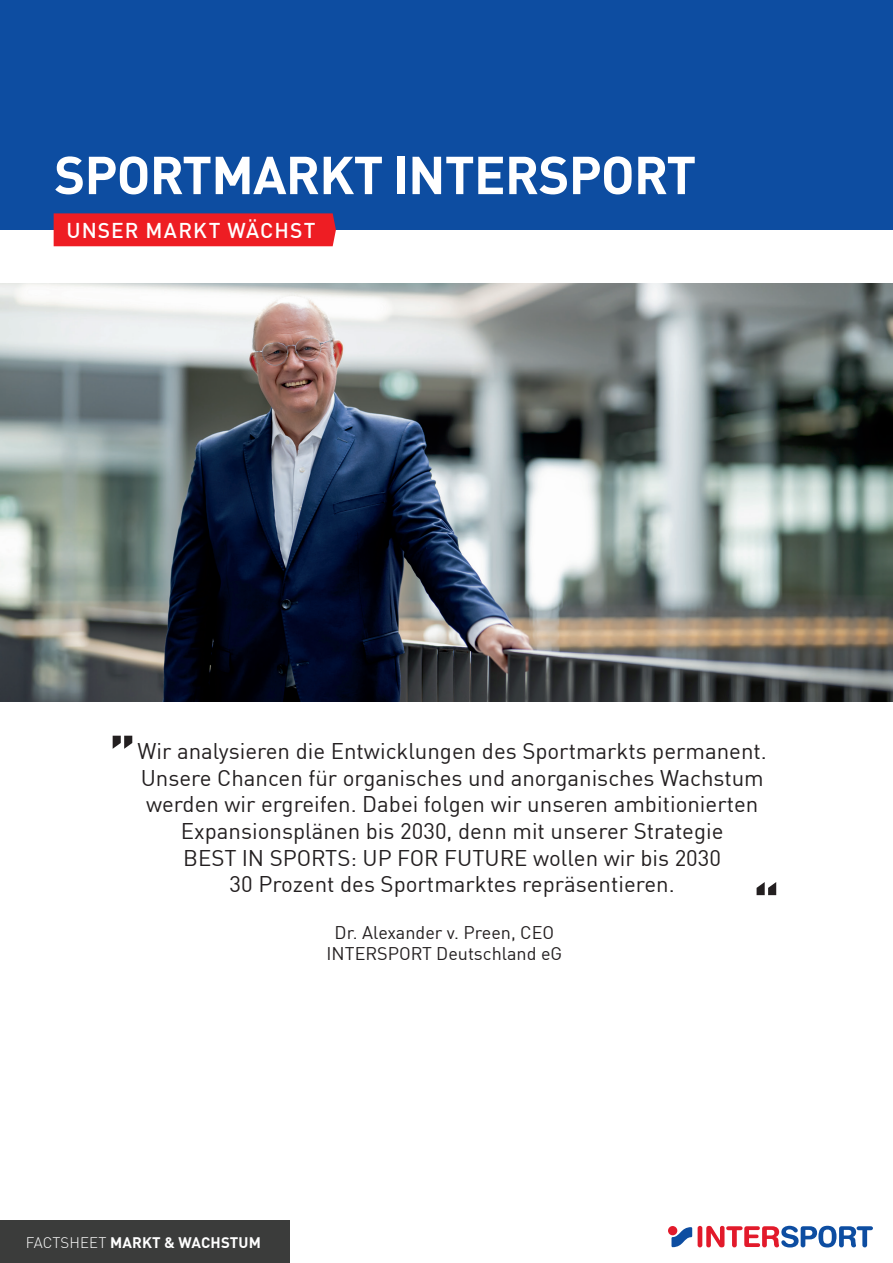
<style>
.page{position:relative;width:893px;height:1263px;background:#fff}
.page>*{position:absolute;margin:0;border:0;box-sizing:border-box;transform-origin:0 0}
.t1{font:700 52.5px "FFDIN Profor IIC";letter-spacing:-.015em;color:#fff}
.t2{font:22.2px/26.7px "FFDIN Profor IIC";color:#231f20;text-align:center}
.t3{font:500 21px "FFDIN Profor IIC";letter-spacing:.05em;color:#fff}
.t4{font:18px/21.6px "FFDIN Profor IIC";color:#231f20;text-align:center}
.t5{font:700 15px "FFDIN Profor IIC";letter-spacing:.01em;color:#fff}
.s1{font-weight:300}
</style>
<div class="page">
<div style="left:0;top:0;width:893px;height:230px;background:#0d4da1"></div>
<div style="left:0;top:1221px;width:289px;height:42px;background:#3b3c3b"></div>
<div style="left:54px;top:213px;width:282px;height:33px;background:#ee1d23"></div>
<hr style="left:698px;top:1226px;width:4px;height:21px;background:#e21a2b;border-radius:2px">
<div style="left:668px;top:1226px;width:9px;height:9px;background:#e21a2b;border-radius:50%"></div>
<svg style="left:706px;top:1226px;width:167px;height:21px"></svg>
<svg style="left:671px;top:1227px;width:21px;height:20px"></svg>
<svg style="left:113px;top:736px;width:19px;height:13px"></svg>
<svg style="left:757px;top:882px;width:19px;height:13px"></svg>
<img style="left:1px;top:284px;width:892px;height:418px">
<h1 class="t1" style="left:54px;top:134px;width:643px">SPORTMARKT INTERSPORT</h1>
<p class="t3" style="left:67px;top:214px;width:250px">UNSER MARKT WÄCHST</p>
<p class="t2" style="left:138px;top:736px;width:631px">Wir analysieren die Entwicklungen des Sportmarkts permanent.<br>Unsere Chancen für organisches und anorganisches Wachstum werden wir ergreifen. Dabei folgen wir unseren ambitionierten Expansionsplänen bis 2030, denn mit unserer Strategie<br>BEST IN SPORTS: UP FOR FUTURE wollen wir bis 2030<br>30 Prozent des Sportmarktes repräsentieren.</p>
<p class="t4" style="left:327px;top:920px;width:237px">Dr. Alexander v. Preen, CEO<br>INTERSPORT Deutschland eG</p>
<p class="t5" style="left:26px;top:1231px;width:237px"><span class="s1">FACTSHEET</span> MARKT &amp; WACHSTUM</p>
</div>
